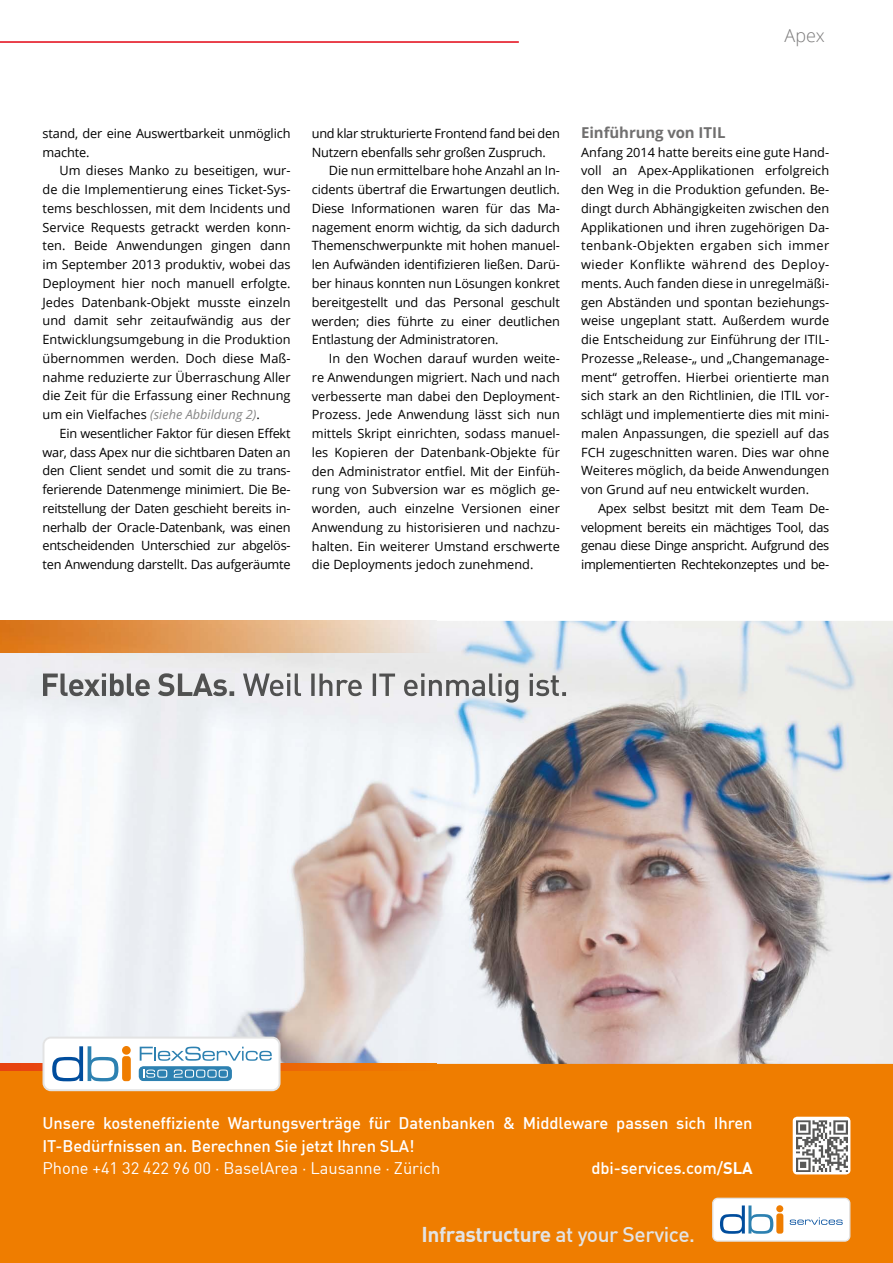
<style>
.page{position:relative;width:893px;height:1263px;background:#fff}
.page>*{position:absolute;margin:0;border:0;box-sizing:border-box;transform-origin:0 0}
.t1{font:700 21px "DIN Offc";letter-spacing:-.02em;color:#e3e3e3}
.t2{font:300 18px "Open Sans";color:#7c7b7b}
.t3{font:500 16.5px/22.5px "DIN Offc";letter-spacing:-.005em;color:#fff}
.t4{font:16.5px "DIN Offc";letter-spacing:-.005em;color:#fff}
.t5{font:700 15px "Open Sans";letter-spacing:-.005em;color:#706f6f}
.t6{font:12.75px/18.8px "Open Sans";letter-spacing:-.01em;color:#000;text-align:justify}
.s1{font-style:italic;color:#878787}
.s2{font-weight:700}
.s3{font-weight:500}
</style>
<div class="page">
<hr style="left:0;top:42px;width:519px;height:1px;background:#e30613">
<div style="left:0;top:1064px;width:893px;height:199px;background:#ef7d00"></div>
<img style="left:0;top:621px;width:893px;height:443px">
<svg style="left:0;top:1065px;width:370px;height:6px"></svg>
<img style="left:0;top:1064px;width:436px;height:1px">
<img style="left:0;top:621px;width:436px;height:32px">
<svg style="left:793px;top:1117px;width:57px;height:57px"></svg>
<img style="left:796px;top:1120px;width:51px;height:51px">
<img style="left:43px;top:673px;width:191px;height:23px">
<img style="left:236px;top:673px;width:330px;height:30px">
<svg style="left:712px;top:1198px;width:138px;height:44px;background:#e5ecf0"></svg>
<div style="left:776px;top:1205px;width:7px;height:7px;background:#ef7d00;border-radius:50%"></div>
<div style="left:776px;top:1213px;width:7px;height:20px;background:#ef7d00;border-radius:3px"></div>
<svg style="left:43px;top:1036px;width:238px;height:55px"></svg>
<div style="left:122px;top:1046px;width:9px;height:9px;background:#ef7d00;border-radius:50%"></div>
<div style="left:122px;top:1056px;width:9px;height:25px;background:#ef7d00;border-radius:3px"></div>
<h2 class="t2" style="left:785px;top:24px;width:42px">Apex</h2>
<p class="t6" style="left:43px;top:123px;width:250px">stand, der eine Auswertbarkeit unmöglich machte.</p>
<p class="t6" style="left:43px;top:161px;width:250px;text-indent:17px">Um dieses Manko zu beseitigen, wur&shy;de die Implementierung eines Ticket-Sys&shy;tems beschlossen, mit dem Incidents und Service Requests getrackt werden konn&shy;ten. Beide Anwendungen gingen dann im September 2013 produktiv, wobei das Deployment hier noch manuell erfolgte.<br>Jedes Datenbank-Objekt musste einzeln und damit sehr zeitaufwändig aus der Entwicklungsumgebung in die Produktion übernommen werden. Doch diese Maß&shy;nahme reduzierte zur Überraschung Aller die Zeit für die Erfassung einer Rechnung um ein Vielfaches <span class="s1">(siehe Abbildung 2)</span>.</p>
<p class="t6" style="left:43px;top:424px;width:250px;text-indent:17px">Ein wesentlicher Faktor für diesen Effekt war, dass Apex nur die sichtbaren Daten an den Client sendet und somit die zu trans&shy;ferierende Datenmenge minimiert. Die Be&shy;reitstellung der Daten geschieht bereits in&shy;nerhalb der Oracle-Datenbank, was einen entscheidenden Unterschied zur abgelös&shy;ten Anwendung darstellt. Das aufgeräumte</p>
<p class="t6" style="left:312px;top:124px;width:250px">und klar strukturierte Frontend fand bei den<br>Nutzern ebenfalls sehr großen Zuspruch.</p>
<p class="t6" style="left:312px;top:161px;width:250px;text-indent:17px">Die nun ermittelbare hohe Anzahl an In&shy;cidents übertraf die Erwartungen deutlich.<br>Diese Informationen waren für das Ma&shy;nagement enorm wichtig, da sich dadurch Themenschwerpunkte mit hohen manuel&shy;len Aufwänden identifizieren ließen. Darü&shy;ber hinaus konnten nun Lösungen konkret bereitgestellt und das Personal geschult werden; dies führte zu einer deutlichen Entlastung der Administratoren.</p>
<p class="t6" style="left:312px;top:349px;width:250px;text-indent:17px">In den Wochen darauf wurden weite&shy;re Anwendungen migriert. Nach und nach verbesserte man dabei den Deployment-Prozess. Jede Anwendung lässt sich nun mittels Skript einrichten, sodass manuel&shy;les Kopieren der Datenbank-Objekte für den Administrator entfiel. Mit der Einfüh&shy;rung von Subversion war es möglich ge&shy;worden, auch einzelne Versionen einer Anwendung zu historisieren und nachzu&shy;halten. Ein weiterer Umstand erschwerte die Deployments jedoch zunehmend.</p>
<p class="t5" style="left:581px;top:122px;width:146px">Einführung von ITIL</p>
<p class="t6" style="left:581px;top:142px;width:250px">Anfang 2014 hatte bereits eine gute Hand&shy;voll an Apex-Applikationen erfolgreich den Weg in die Produktion gefunden. Be&shy;dingt durch Abhängigkeiten zwischen den Applikationen und ihren zugehörigen Da&shy;tenbank-Objekten ergaben sich immer wieder Konflikte während des Deploy&shy;ments. Auch fanden diese in unregelmäßi&shy;gen Abständen und spontan beziehungs&shy;weise ungeplant statt. Außerdem wurde die Entscheidung zur Einführung der ITIL-Prozesse „Release-„ und „Changemanage&shy;ment“ getroffen. Hierbei orientierte man sich stark an den Richtlinien, die ITIL vor&shy;schlägt und implementierte dies mit mini&shy;malen Anpassungen, die speziell auf das FCH zugeschnitten waren. Dies war ohne Weiteres möglich, da beide Anwendungen von Grund auf neu entwickelt wurden.</p>
<p class="t6" style="left:581px;top:499px;width:250px;text-indent:17px">Apex selbst besitzt mit dem Team De&shy;velopment bereits ein mächtiges Tool, das genau diese Dinge anspricht. Aufgrund des implementierten Rechtekonzeptes und be-</p>
<p class="t3" style="left:43px;top:1111px;width:712px">Unsere kosteneffiziente Wartungsverträge für Datenbanken &amp; Middleware passen sich Ihren<br>IT-Bedürfnissen an. Berechnen Sie jetzt Ihren SLA!</p>
<p class="t4" style="left:43px;top:1158px;width:399px">Phone +41 32 422 96 00 · BaselArea · Lausanne · Zürich</p>
<p class="t3" style="left:591px;top:1156px;width:163px">dbi-services.com/<span class="s2">SLA</span></p>
<h1 class="t1" style="left:421px;top:1220px;width:275px">Infrastructure <span class="s3">at your Service.</span></h1>
</div>
